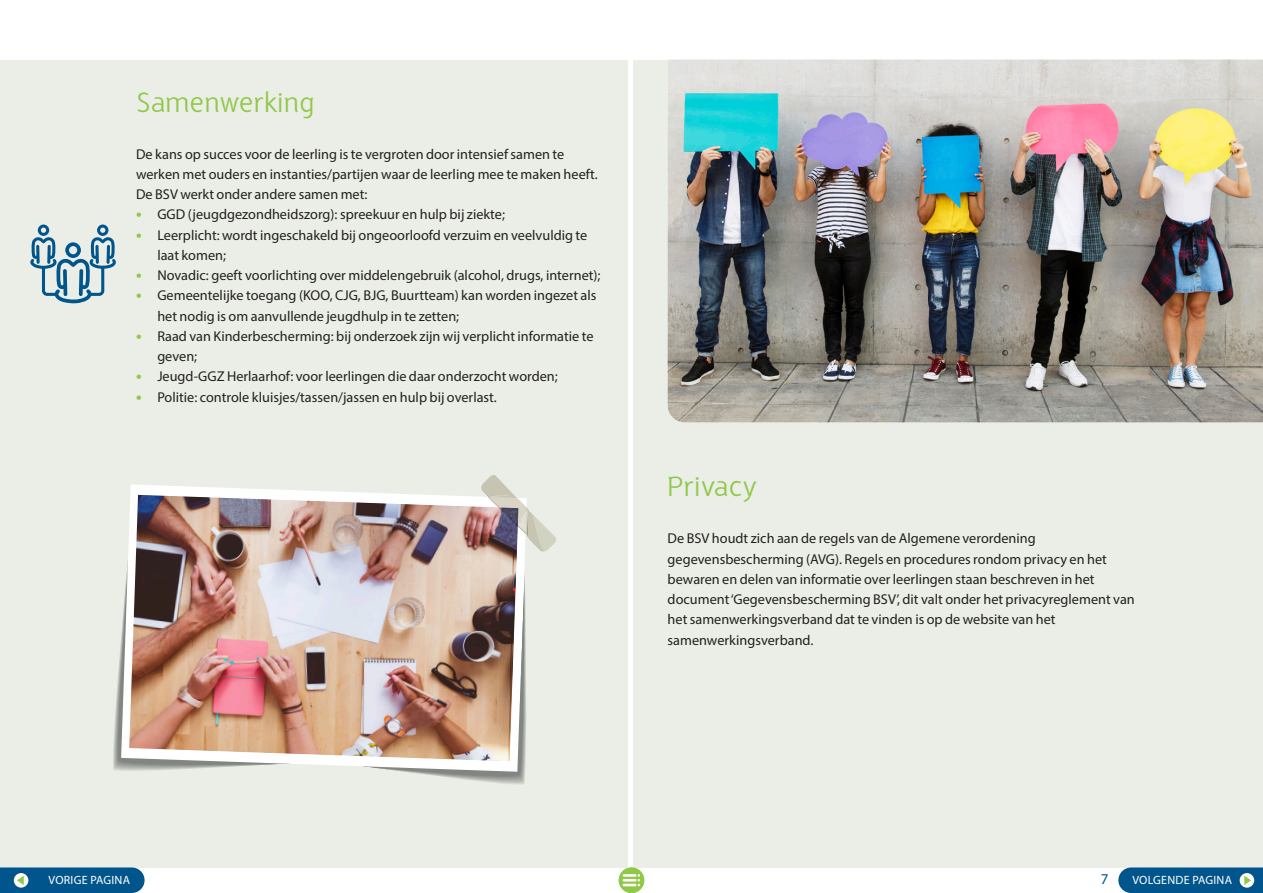
<style>
.page{position:relative;width:1263px;height:893px;background:#fff}
.page>*{position:absolute;margin:0;border:0;box-sizing:border-box;transform-origin:0 0}
.t1{font:30px "Halvorsen";letter-spacing:-.02em;color:#90c848}
.t2{font:30px "Halvorsen";letter-spacing:.005em;color:#90c848}
.t3{font:15px "Myriad Pro";color:#00558c}
.plat{font:14.25px/20.2px "Myriad Pro";color:#231f20}
.t4{font:12px "Myriad Pro";letter-spacing:.02em;color:#fff}
.s1{font-weight:700;font-size:16.5px;color:#90c848}
</style>
<div class="page">
<div style="left:634px;top:60px;width:629px;height:807px;background:#eaeee6"></div>
<div style="left:0;top:60px;width:627px;height:807px;background:#eaeee6"></div>
<div style="left:619px;top:867px;width:25px;height:26px;background:#90c848;border-radius:50%"></div>
<svg style="left:623px;top:874px;width:17px;height:12px"></svg>
<svg style="left:1118px;top:867px;width:145px;height:26px;background:#146293"></svg>
<svg style="left:0;top:867px;width:145px;height:26px;background:#146293"></svg>
<img style="left:668px;top:60px;width:595px;height:362px">
<svg style="left:408px;top:772px;width:117px;height:13px"></svg>
<svg style="left:113px;top:643px;width:8px;height:128px"></svg>
<svg style="left:121px;top:484px;width:405px;height:288px"></svg>
<img style="left:129px;top:495px;width:389px;height:266px">
<svg style="left:481px;top:475px;width:75px;height:76px"></svg>
<svg style="left:30px;top:225px;width:86px;height:78px"></svg>
<p class="t1" style="left:136px;top:87px;width:181px">Samenwerking</p>
<p class="plat" style="left:136px;top:144px;width:463px">De kans op succes voor de leerling is te vergroten door intensief samen te werken met ouders en instanties/partijen waar de leerling mee te maken heeft.</p>
<p class="plat" style="left:136px;top:184px;width:233px">De BSV werkt onder andere samen met:</p>
<p class="plat" style="left:136px;top:204px;width:370px"><span class="s1">•</span> GGD (jeugdgezondheidszorg): spreekuur en hulp bij ziekte;</p>
<p class="plat" style="left:157px;top:225px;width:431px;text-indent:-21px"><span class="s1">•</span> Leerplicht: wordt ingeschakeld bij ongeoorloofd verzuim en veelvuldig te laat komen;</p>
<p class="plat" style="left:136px;top:265px;width:466px"><span class="s1">•</span> Novadic: geeft voorlichting over middelengebruik (alcohol, drugs, internet);</p>
<p class="plat" style="left:157px;top:285px;width:441px;text-indent:-21px"><span class="s1">•</span> Gemeentelijke toegang (KOO, CJG, BJG, Buurtteam) kan worden ingezet als het nodig is om aanvullende jeugdhulp in te zetten;</p>
<p class="plat" style="left:157px;top:326px;width:438px;text-indent:-21px"><span class="s1">•</span> Raad van Kinderbescherming: bij onderzoek zijn wij verplicht informatie te geven;</p>
<p class="plat" style="left:136px;top:366px;width:423px"><span class="s1">•</span> Jeugd-GGZ Herlaarhof: voor leerlingen die daar onderzocht worden;</p>
<p class="plat" style="left:136px;top:387px;width:362px"><span class="s1">•</span> Politie: controle kluisjes/tassen/jassen en hulp bij overlast.</p>
<p class="t2" style="left:668px;top:470px;width:91px">Privacy</p>
<p class="plat" style="left:668px;top:528px;width:469px">De BSV houdt zich aan de regels van de Algemene verordening gegevensbescherming (AVG). Regels en procedures rondom privacy en het bewaren en delen van informatie over leerlingen staan beschreven in het document ‘Gegevensbescherming BSV’, dit valt onder het privacyreglement van het samenwerkingsverband dat te vinden is op de website van het samenwerkingsverband.</p>
<p class="t4" style="left:49px;top:872px;width:83px">VORIGE PAGINA</p>
<p class="t3" style="left:1101px;top:870px;width:9px">7</p>
<p class="t4" style="left:1132px;top:872px;width:101px">VOLGENDE PAGINA</p>
</div>
